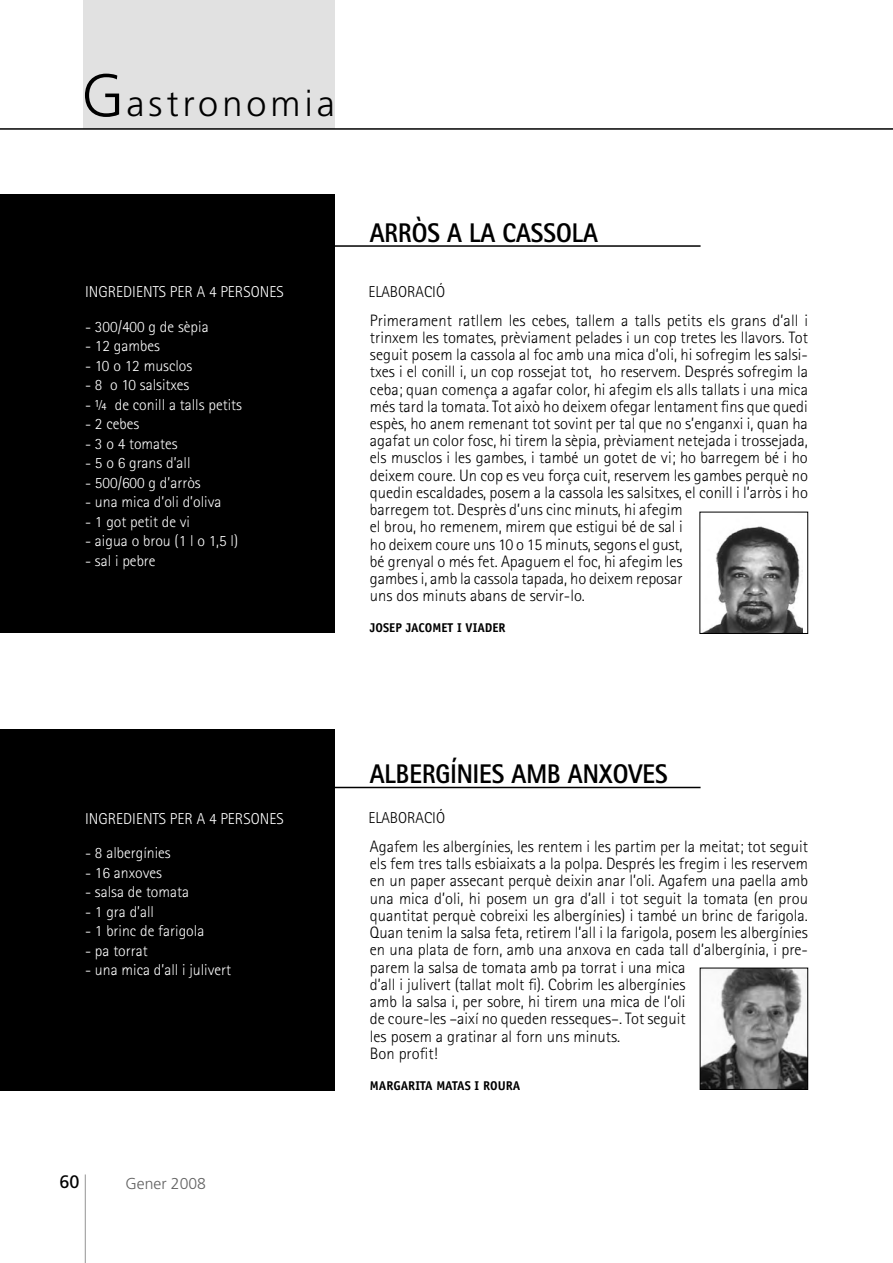
<style>
.page{position:relative;width:893px;height:1263px;background:#fff}
.page>*{position:absolute;margin:0;border:0;box-sizing:border-box;transform-origin:0 0}
.t1{font:300 36px "Frutiger";letter-spacing:.115em;color:#000}
.Títol_Gastronomia{font:800 27px "Rotis Sans Serif";color:#000;scale:.9 1}
.t2{font:18px "Frutiger";color:#000}
.Text_Gastronomia{font:300 16.5px/17.2px "Rotis Sans Serif";color:#000}
.Text_Ingredients_Gastronomia{font:300 15.75px "Rotis Sans Serif";color:#fff}
.t3{font:300 15.75px "Rotis Sans Serif";color:#000}
.t4{font:300 15.75px "Frutiger";color:#636363}
.Autor_del_Text{font:700 12.75px "Officina Sans";color:#000}
.s1{font-size:60px}
</style>
<div class="page">
<hr style="left:85px;top:1174px;width:1px;height:89px;background:#939393">
<div style="left:84px;top:0;width:251px;height:129px;background:#e1e1e1"></div>
<div style="left:0;top:195px;width:335px;height:437px;background:#000"></div>
<hr style="left:315px;top:245px;width:386px;height:2px;background:#000">
<img style="left:704px;top:526px;width:98px;height:106px">
<div style="left:700px;top:512px;width:108px;height:122px;border:1px solid #000"></div>
<div style="left:0;top:729px;width:335px;height:362px;background:#000"></div>
<hr style="left:319px;top:787px;width:382px;height:1px;background:#000">
<img style="left:702px;top:970px;width:104px;height:117px">
<div style="left:700px;top:968px;width:108px;height:121px;border:1px solid #000"></div>
<hr style="left:0;top:128px;width:893px;height:2px;background:#000">
<p class="t1" style="left:81px;top:83px;width:255px"><span class="s1">G</span>astronomia</p>
<p class="Títol_Gastronomia" style="left:370px;top:215px;width:255px">ARRÒS A LA CASSOLA</p>
<p class="Text_Ingredients_Gastronomia" style="left:85px;top:283px;width:200px">INGREDIENTS PER A 4 PERSONES</p>
<p class="t3" style="left:368px;top:282px;width:78px">ELABORACIÓ</p>
<p class="Text_Gastronomia" style="left:370px;top:311px;width:440px">Primerament ratllem les cebes, tallem a talls petits els grans d’all i trinxem les tomates, prèviament pelades i un cop tretes les llavors. Tot seguit posem la cassola al foc amb una mica d’oli, hi sofregim les salsi&shy;txes i el conill i, un cop rossejat tot, ho reservem. Després sofregim la ceba; quan comença a agafar color, hi afegim els alls tallats i una mica més tard la tomata. Tot això ho deixem ofegar lentament fins que quedi espès, ho anem remenant tot sovint per tal que no s’enganxi i, quan ha agafat un color fosc, hi tirem la sèpia, prèviament netejada i trossejada, els musclos i les gambes, i també un gotet de vi; ho barregem bé i ho deixem coure. Un cop es veu força cuit, reservem les gambes perquè no quedin escaldades, posem a la cassola les salsitxes, el conill i l’arròs i ho barregem tot. Desprès d’uns cinc minuts, hi afegim<br>el brou, ho remenem, mirem que estigui bé de sal i<br>ho deixem coure uns 10 o 15 minuts, segons el gust,<br>bé grenyal o més fet. Apaguem el foc, hi afegim les<br>gambes i, amb la cassola tapada, ho deixem reposar<br>uns dos minuts abans de servir-lo.</p>
<p class="Autor_del_Text" style="left:370px;top:620px;width:137px">JOSEP JACOMET I VIADER</p>
<p class="Text_Ingredients_Gastronomia" style="left:85px;top:317px;width:125px">- 300/400 g de sèpia</p>
<p class="Text_Ingredients_Gastronomia" style="left:85px;top:337px;width:76px">- 12 gambes</p>
<p class="Text_Ingredients_Gastronomia" style="left:85px;top:356px;width:109px">- 10 o 12 musclos</p>
<p class="Text_Ingredients_Gastronomia" style="left:85px;top:376px;width:106px">- 8 o 10 salsitxes</p>
<p class="Text_Ingredients_Gastronomia" style="left:85px;top:395px;width:158px">- ¼ de conill a talls petits</p>
<p class="Text_Ingredients_Gastronomia" style="left:85px;top:415px;width:56px">- 2 cebes</p>
<p class="Text_Ingredients_Gastronomia" style="left:85px;top:434px;width:94px">- 3 o 4 tomates</p>
<p class="Text_Ingredients_Gastronomia" style="left:85px;top:454px;width:107px">- 5 o 6 grans d’all</p>
<p class="Text_Ingredients_Gastronomia" style="left:85px;top:473px;width:117px">- 500/600 g d’arròs</p>
<p class="Text_Ingredients_Gastronomia" style="left:85px;top:493px;width:138px">- una mica d’oli d’oliva</p>
<p class="Text_Ingredients_Gastronomia" style="left:85px;top:512px;width:106px">- 1 got petit de vi</p>
<p class="Text_Ingredients_Gastronomia" style="left:85px;top:532px;width:155px">- aigua o brou (1 l o 1,5 l)</p>
<p class="Text_Ingredients_Gastronomia" style="left:85px;top:551px;width:72px">- sal i pebre</p>
<p class="Títol_Gastronomia" style="left:370px;top:757px;width:333px">ALBERGÍNIES AMB ANXOVES</p>
<p class="Text_Ingredients_Gastronomia" style="left:85px;top:809px;width:200px">INGREDIENTS PER A 4 PERSONES</p>
<p class="t3" style="left:368px;top:809px;width:78px">ELABORACIÓ</p>
<p class="Text_Gastronomia" style="left:370px;top:838px;width:440px">Agafem les albergínies, les rentem i les partim per la meitat; tot seguit els fem tres talls esbiaixats a la polpa. Després les fregim i les reservem en un paper assecant perquè deixin anar l’oli. Agafem una paella amb una mica d’oli, hi posem un gra d’all i tot seguit la tomata (en prou quantitat perquè cobreixi les albergínies) i també un brinc de farigola.<br>Quan tenim la salsa feta, retirem l’all i la farigola, posem les albergínies en una plata de forn, amb una anxova en cada tall d’albergínia, i pre&shy;parem la salsa de tomata amb pa torrat i una mica<br>d’all i julivert (tallat molt fi). Cobrim les albergínies<br>amb la salsa i, per sobre, hi tirem una mica de l’oli<br>de coure-les –així no queden resseques–. Tot seguit<br>les posem a gratinar al forn uns minuts.</p>
<p class="Text_Gastronomia" style="left:370px;top:1045px;width:69px">Bon profit!</p>
<p class="Autor_del_Text" style="left:370px;top:1077px;width:152px">MARGARITA MATAS I ROURA</p>
<p class="Text_Ingredients_Gastronomia" style="left:85px;top:844px;width:87px">- 8 albergínies</p>
<p class="Text_Ingredients_Gastronomia" style="left:85px;top:863px;width:78px">- 16 anxoves</p>
<p class="Text_Ingredients_Gastronomia" style="left:85px;top:883px;width:106px">- salsa de tomata</p>
<p class="Text_Ingredients_Gastronomia" style="left:85px;top:902px;width:71px">- 1 gra d’all</p>
<p class="Text_Ingredients_Gastronomia" style="left:85px;top:922px;width:121px">- 1 brinc de farigola</p>
<p class="Text_Ingredients_Gastronomia" style="left:85px;top:941px;width:64px">- pa torrat</p>
<p class="Text_Ingredients_Gastronomia" style="left:85px;top:961px;width:148px">- una mica d’all i julivert</p>
<p class="t2" style="left:59px;top:1171px;width:22px">60</p>
<p class="t4" style="left:125px;top:1175px;width:82px">Gener 2008</p>
</div>
